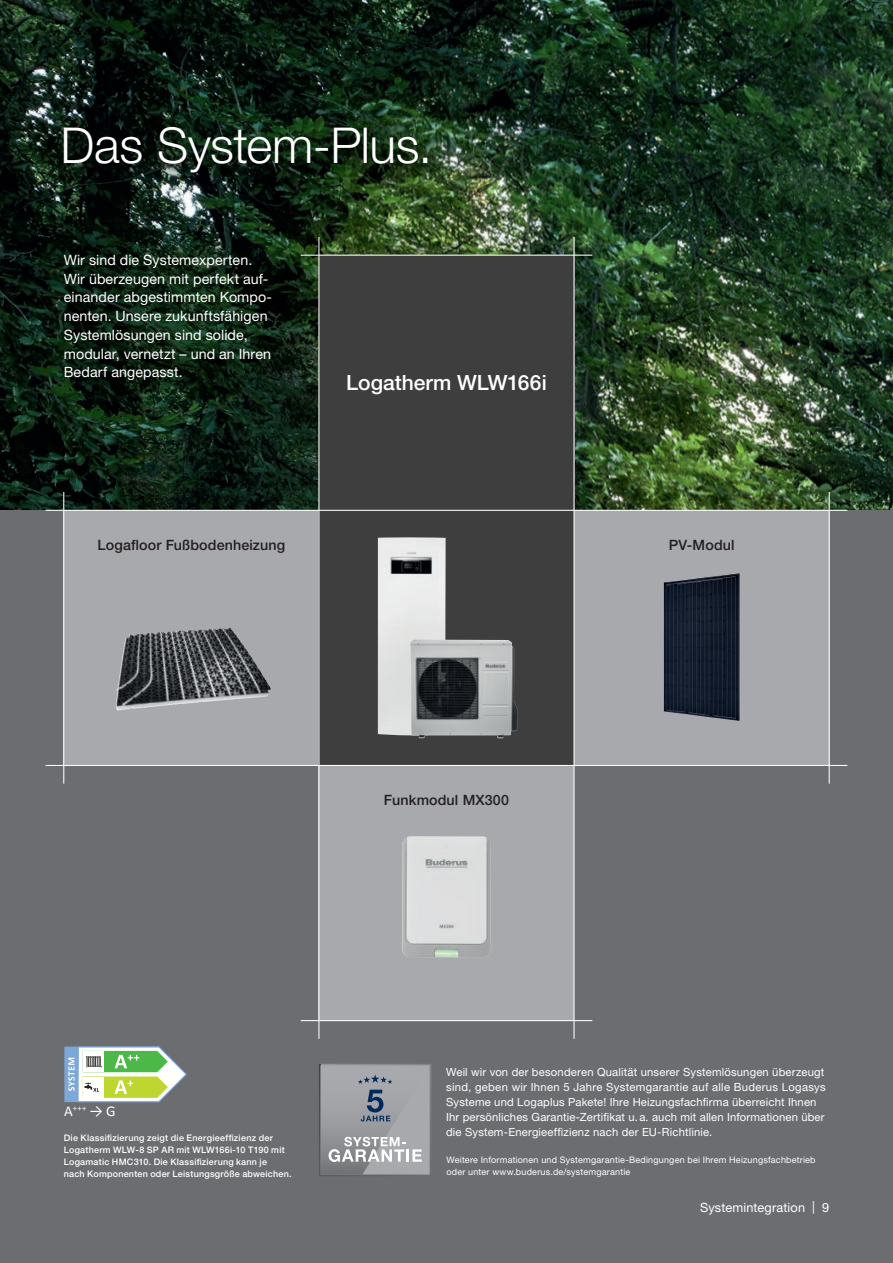
<style>
.page{position:relative;width:893px;height:1263px;background:#fff}
.page>*{position:absolute;margin:0;border:0;box-sizing:border-box;transform-origin:0 0}
.t1{font:300 49.5px "Helvetica Neue LT Pro";letter-spacing:-.01em;color:#fff}
.t2{font:500 21px "Helvetica Neue LT Pro";letter-spacing:-.005em;color:#fff}
.t3{font:15px "Calibri";color:#fff}
.t4{font:14.25px/18.8px "Helvetica Neue LT Pro";letter-spacing:.005em;color:#fff}
.t5{font:500 14.25px "Helvetica Neue LT Pro";letter-spacing:.01em;color:#231f20}
.t6{font:12.75px "Helvetica Neue LT Pro";letter-spacing:.01em;color:#fff}
.t7{font:11.25px/15px "Helvetica Neue LT Pro";letter-spacing:.015em;color:#fff}
.t8{font:500 9px/12px "Helvetica Neue LT Pro";letter-spacing:.025em;color:#fff}
.t9{font:9px/12px "Helvetica Neue LT Pro";letter-spacing:.025em;color:#fff}
</style>
<div class="page">
<img style="left:0;top:0;width:893px;height:510px">
<div style="left:0;top:510px;width:893px;height:753px;background:#6c6d70"></div>
<div style="left:319px;top:255px;width:255px;height:255px;background:#3e3e3f"></div>
<div style="left:319px;top:765px;width:255px;height:255px;background:#a8a9ad"></div>
<div style="left:64px;top:510px;width:255px;height:255px;background:#a8a9ad"></div>
<div style="left:574px;top:510px;width:255px;height:255px;background:#a8a9ad"></div>
<div style="left:319px;top:510px;width:255px;height:255px;background:#3e3e3f"></div>
<hr style="left:573px;top:237px;width:2px;height:802px;background:#fff">
<hr style="left:63px;top:492px;width:1px;height:292px;background:#fff">
<hr style="left:829px;top:492px;width:1px;height:292px;background:#fff">
<hr style="left:46px;top:510px;width:801px;height:1px;background:#fff">
<hr style="left:301px;top:255px;width:291px;height:1px;background:#fff">
<hr style="left:301px;top:1020px;width:291px;height:1px;background:#fff">
<hr style="left:46px;top:765px;width:801px;height:1px;background:#fff">
<svg style="left:319px;top:1064px;width:112px;height:112px"></svg>
<hr style="left:318px;top:237px;width:1px;height:802px;background:#fff">
<img style="left:401px;top:836px;width:91px;height:121px">
<img style="left:664px;top:573px;width:76px;height:148px">
<img style="left:378px;top:537px;width:68px;height:198px">
<img style="left:410px;top:640px;width:108px;height:98px">
<svg style="left:64px;top:1046px;width:123px;height:56px"></svg>
<img style="left:173px;top:628px;width:56px;height:4px">
<h1 class="t1" style="left:61px;top:115px;width:373px">Das System-Plus.</h1>
<p class="t4" style="left:64px;top:250px;width:210px">Wir sind die Systemexperten.<br>Wir überzeugen mit perfekt auf&shy;einander abgestimmten Kompo&shy;nenten. Unsere zukunftsfähigen<br>Systemlösungen sind solide, modular, vernetzt – und an Ihren<br>Bedarf angepasst.</p>
<p class="t5" style="left:98px;top:536px;width:189px">Logafloor Fußbodenheizung</p>
<h2 class="t2" style="left:346px;top:370px;width:202px">Logatherm WLW166i</h2>
<p class="t5" style="left:384px;top:791px;width:127px">Funkmodul MX300</p>
<p class="t5" style="left:669px;top:536px;width:67px">PV-Modul</p>
<h3 class="t3" style="left:64px;top:1101px;width:53px">A<sup>+++</sup> → G</h3>
<p class="t8" style="left:64px;top:1131px;width:229px">Die Klassifizierung zeigt die Energieeffizienz der Logatherm WLW-8 SP AR mit WLW166i-10 T190 mit Logamatic HMC310. Die Klassifizierung kann je<br>nach Komponenten oder Leistungsgröße abweichen.</p>
<p class="t7" style="left:446px;top:1064px;width:381px">Weil wir von der besonderen Qualität unserer Systemlösungen überzeugt sind, geben wir Ihnen 5 Jahre Systemgarantie auf alle Buderus Logasys Systeme und Logaplus Pakete! Ihre Heizungsfachfirma überreicht Ihnen Ihr persönliches Garantie-Zertifikat u.a. auch mit allen Informationen über die System-Energieeffizienz nach der EU-Richtlinie.</p>
<p class="t9" style="left:446px;top:1153px;width:371px">Weitere Informationen und Systemgarantie-Bedingungen bei Ihrem Heizungsfachbetrieb oder unter www.buderus.de/systemgarantie</p>
<p class="t6" style="left:700px;top:1199px;width:131px">Systemintegration | 9</p>
</div>
